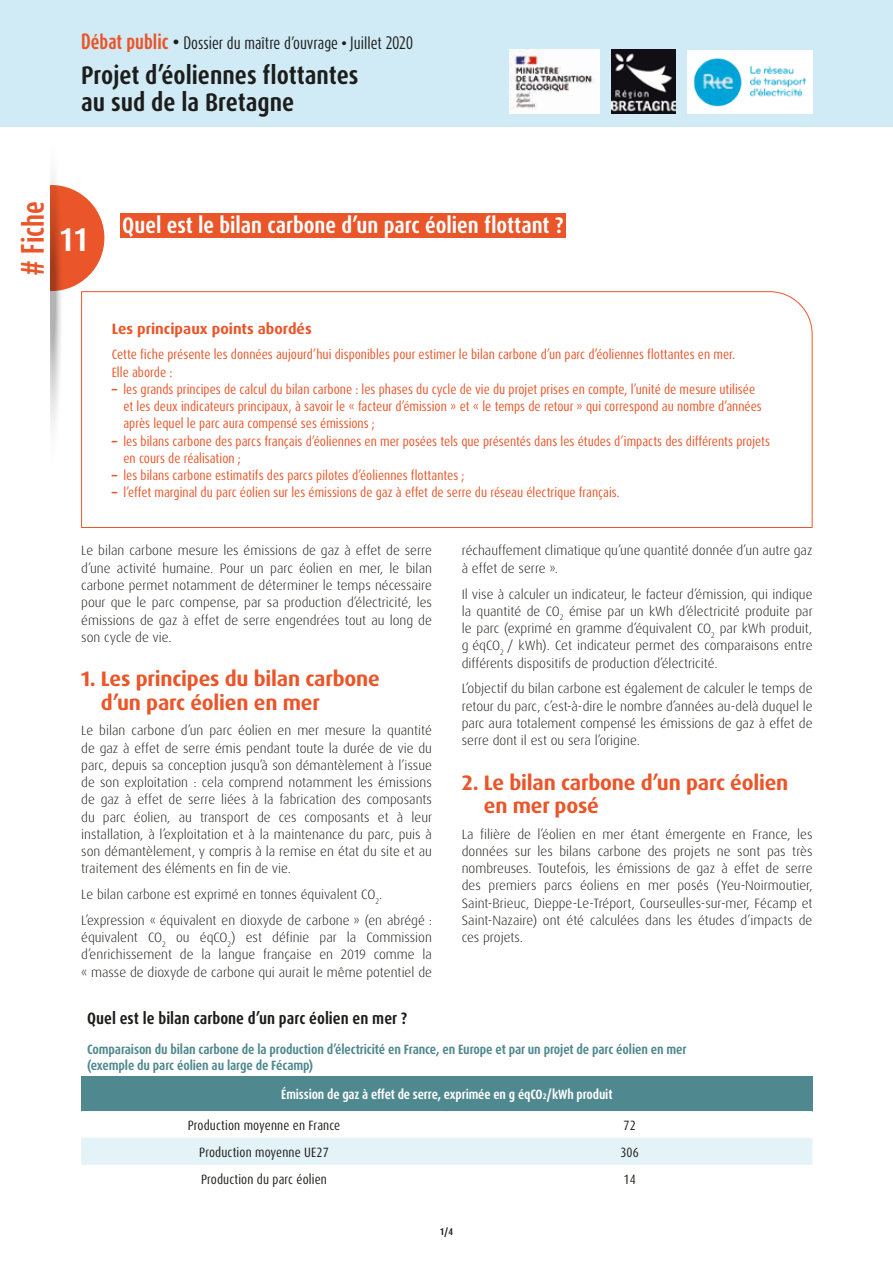
<style>
.page{position:relative;width:893px;height:1263px;background:#fff}
.page>*{position:absolute;margin:0;border:0;box-sizing:border-box;transform-origin:0 0}
.t1{font:700 condensed 33px "Dax Pro";color:#fff}
.t2{font:700 27px "Dax Compact Pro";color:#ea5529}
.t3{font:700 condensed 25.5px/27px "Dax Pro";color:#1d1d1b}
.t4{font:700 condensed 22.5px "Dax Pro";color:#fff}
.t5{font:700 21px/23.2px "Dax Pro";letter-spacing:-.01em;color:#ea5529}
.t6{font:700 condensed 16.5px "Dax Pro";color:#1d1d1b}
.t7{font:15px "Dax Compact Pro";color:#1d1d1b}
.t8{font:700 15px "Dax Pro";color:#ea5529}
.t9{font:300 13.5px/17.2px "Dax Pro";color:#1d1d1b;text-align:justify}
.t10{font:condensed 13.5px/17.2px "Dax Pro";color:#ea5529}
.t11{font:700 condensed 13.5px/15.8px "Dax Pro";letter-spacing:-.01em;color:#4f888f}
.t12{font:condensed 13.5px "Dax Pro";letter-spacing:.01em;color:#1d1d1b}
.t13{font:700 condensed 13.5px "Dax Pro";letter-spacing:-.01em;color:#fff}
.t14{font:700 condensed 9.75px "Dax Pro";color:#1d1d1b}
.s1{font-weight:700;font-size:18.3px;color:#ea5529}
.s2{font-weight:700;font-size:18.3px}
.s3{font-weight:700}
.s4{font-weight:700;font-stretch:normal}
</style>
<div class="page">
<svg style="left:81px;top:291px;width:732px;height:237px"></svg>
<div style="left:120px;top:213px;width:446px;height:25px;background:#ea5529"></div>
<div style="left:81px;top:1076px;width:731px;height:35px;background:#4f888f"></div>
<svg style="left:81px;top:1111px;width:731px;height:54px"></svg>
<div style="left:0;top:0;width:893px;height:127px;background:#d0ebf5"></div>
<svg style="left:50px;top:177px;width:54px;height:292px"></svg>
<img style="left:509px;top:50px;width:90px;height:63px">
<img style="left:612px;top:50px;width:63px;height:63px">
<img style="left:687px;top:50px;width:125px;height:63px">
<p class="t7" style="left:81px;top:33px;width:333px"><span class="s1">Débat public</span> <span class="s2">•</span> Dossier du maître d’ouvrage <span class="s3">•</span> Juillet 2020</p>
<h3 class="t3" style="left:81px;top:62px;width:279px">Projet d’éoliennes flottantes au sud de la Bretagne</h3>
<h2 class="t2" style="left:15px;top:276px;width:77px;rotate:-90deg"># Fiche</h2>
<h1 class="t1" style="left:59px;top:219px;width:31px">11</h1>
<h3 class="t4" style="left:122px;top:211px;width:443px">Quel est le bilan carbone d’un parc éolien flottant ?</h3>
<p class="t8" style="left:112px;top:319px;width:201px">Les principaux points abordés</p>
<p class="t10" style="left:112px;top:346px;width:625px">Cette fiche présente les données aujourd’hui disponibles pour estimer le bilan carbone d’un parc d’éoliennes flottantes en mer.<br>Elle aborde :</p>
<p class="t10" style="left:123px;top:381px;width:640px;text-indent:-12px"><span class="s4">–</span> les grands principes de calcul du bilan carbone : les phases du cycle de vie du projet prises en compte, l’unité de mesure utilisée et les deux indicateurs principaux, à savoir le « facteur d’émission » et « le temps de retour » qui correspond au nombre d’années après lequel le parc aura compensé ses émissions ;</p>
<p class="t10" style="left:123px;top:432px;width:648px;text-indent:-12px"><span class="s4">–</span> les bilans carbone des parcs français d’éoliennes en mer posées tels que présentés dans les études d’impacts des différents projets en cours de réalisation ;</p>
<p class="t10" style="left:112px;top:467px;width:354px"><span class="s4">–</span> les bilans carbone estimatifs des parcs pilotes d’éoliennes flottantes ;</p>
<p class="t10" style="left:112px;top:484px;width:510px"><span class="s4">–</span> l’effet marginal du parc éolien sur les émissions de gaz à effet de serre du réseau électrique français.</p>
<p class="t9" style="left:81px;top:542px;width:352px">Le bilan carbone mesure les émissions de gaz à effet de serre d’une activité humaine. Pour un parc éolien en mer, le bilan carbone permet notamment de déterminer le temps nécessaire pour que le parc compense, par sa production d’électricité, les émissions de gaz à effet de serre engendrées tout au long de son cycle de vie.</p>
<h3 class="t5" style="left:101px;top:667px;width:280px;text-indent:-20px">1. Les principes du bilan carbone d’un parc éolien en mer</h3>
<p class="t9" style="left:81px;top:722px;width:353px">Le bilan carbone d’un parc éolien en mer mesure la quantité de gaz à effet de serre émis pendant toute la durée de vie du parc, depuis sa conception jusqu’à son démantèlement à l’issue de son exploitation : cela comprend notamment les émissions de gaz à effet de serre liées à la fabrication des composants du parc éolien, au transport de ces composants et à leur installation, à l’exploitation et à la maintenance du parc, puis à son démantèlement, y compris à la remise en état du site et au traitement des éléments en fin de vie.</p>
<p class="t9" style="left:81px;top:881px;width:352px;line-height:25.8px">Le bilan carbone est exprimé en tonnes équivalent CO<sub>2</sub>.<br>L’expression « équivalent en dioxyde de carbone » (en abrégé :</p>
<p class="t9" style="left:81px;top:929px;width:352px">équivalent CO<sub>2</sub> ou éqCO<sub>2</sub>) est définie par la Commission d’enrichissement de la langue française en 2019 comme la « masse de dioxyde de carbone qui aurait le même potentiel de</p>
<p class="t9" style="left:462px;top:542px;width:352px">réchauffement climatique qu’une quantité donnée d’un autre gaz à effet de serre ».</p>
<p class="t9" style="left:462px;top:585px;width:353px">Il vise à calculer un indicateur, le facteur d’émission, qui indique la quantité de CO<sub>2</sub> émise par un kWh d’électricité produite par le parc (exprimé en gramme d’équivalent CO<sub>2</sub> par kWh produit, g éqCO<sub>2</sub> / kWh). Cet indicateur permet des comparaisons entre différents dispositifs de production d’électricité.</p>
<p class="t9" style="left:462px;top:680px;width:352px">L’objectif du bilan carbone est également de calculer le temps de retour du parc, c’est-à-dire le nombre d’années au-delà duquel le parc aura totalement compensé les émissions de gaz à effet de serre dont il est ou sera l’origine.</p>
<h3 class="t5" style="left:484px;top:771px;width:306px;text-indent:-22px">2. Le bilan carbone d’un parc éolien en mer posé</h3>
<p class="t9" style="left:462px;top:825px;width:352px">La filière de l’éolien en mer étant émergente en France, les données sur les bilans carbone des projets ne sont pas très nombreuses. Toutefois, les émissions de gaz à effet de serre des premiers parcs éoliens en mer posés (Yeu-Noirmoutier, Saint-Brieuc, Dieppe-Le-Tréport, Courseulles-sur-mer, Fécamp et Saint-Nazaire) ont été calculées dans les études d’impacts de ces projets.</p>
<p class="t6" style="left:87px;top:1007px;width:322px">Quel est le bilan carbone d’un parc éolien en mer ?</p>
<p class="t11" style="left:87px;top:1042px;width:601px">Comparaison du bilan carbone de la production d’électricité en France, en Europe et par un projet de parc éolien en mer (exemple du parc éolien au large de Fécamp)</p>
<p class="t13" style="left:281px;top:1085px;width:333px">Émission de gaz à effet de serre, exprimée en g éqCO2/kWh produit</p>
<p class="t12" style="left:188px;top:1116px;width:154px">Production moyenne en France</p>
<p class="t12" style="left:624px;top:1116px;width:14px">72</p>
<p class="t12" style="left:199px;top:1143px;width:131px">Production moyenne UE27</p>
<p class="t12" style="left:620px;top:1143px;width:20px">306</p>
<p class="t12" style="left:201px;top:1170px;width:127px">Production du parc éolien</p>
<p class="t12" style="left:624px;top:1170px;width:14px">14</p>
<p class="t14" style="left:440px;top:1225px;width:15px">1/4</p>
</div>
